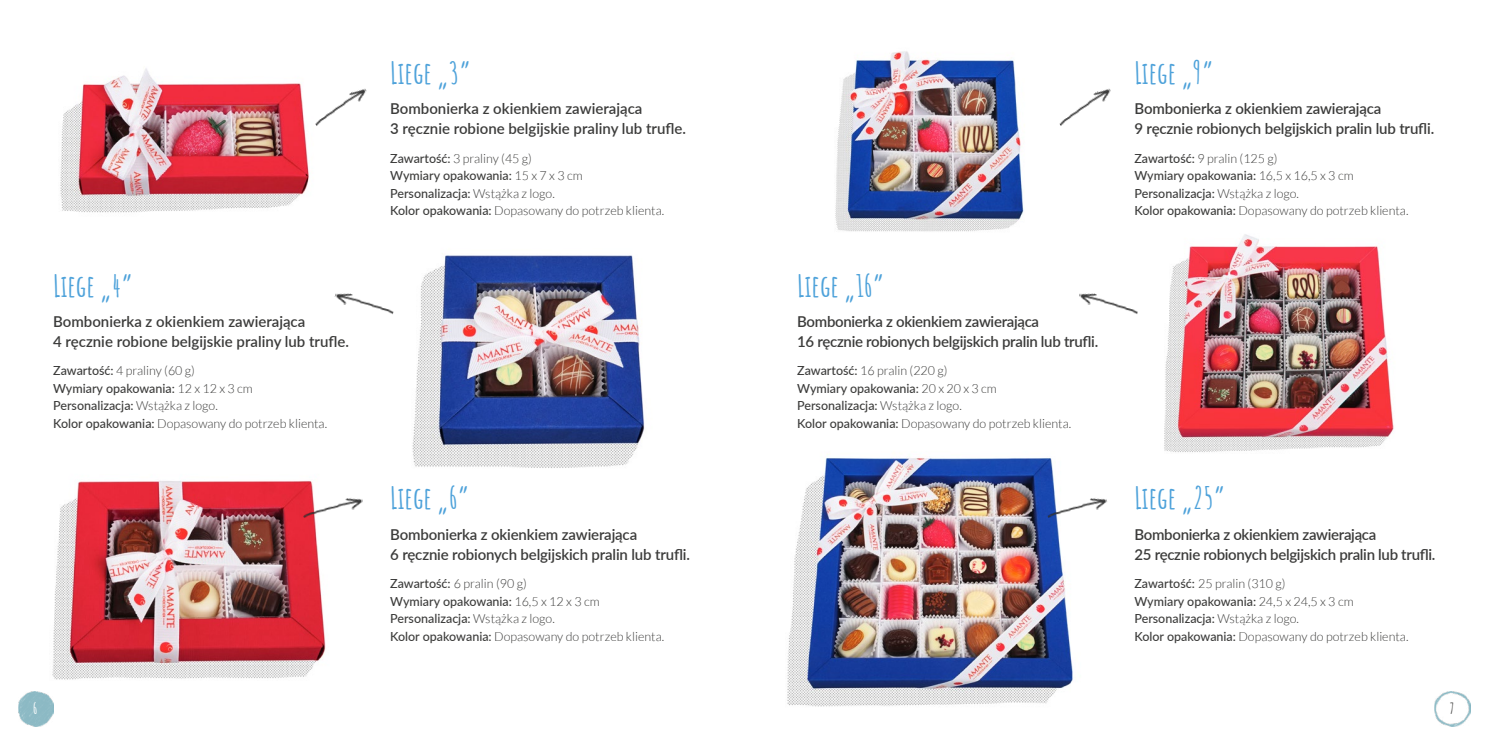
<style>
.page{position:relative;width:1489px;height:745px;background:#fff}
.page>*{position:absolute;margin:0;border:0;box-sizing:border-box;transform-origin:0 0}
.t1{font:700 30px "Amatic SC";color:#4ea2da}
.t2{font:600 15px/20px "Lato";letter-spacing:-.01em;color:#3c3c3b}
.t3{font:700 15px "Amatic SC";color:#fff}
.t4{font:700 15px "Amatic SC";color:#3c3c3b}
.t5{font:300 12.5px/17.5px "Lato";color:#3c3c3b}
.s1{font-weight:500}
</style>
<div class="page">
<img style="left:835px;top:51px;width:189px;height:181px">
<img style="left:787px;top:454px;width:286px;height:253px">
<img style="left:1164px;top:234px;width:230px;height:218px">
<img style="left:1059px;top:88px;width:52px;height:38px">
<img style="left:1079px;top:293px;width:59px;height:21px">
<img style="left:1045px;top:495px;width:62px;height:24px">
<img style="left:60px;top:68px;width:249px;height:145px">
<img style="left:52px;top:480px;width:274px;height:200px">
<img style="left:412px;top:255px;width:233px;height:213px">
<img style="left:315px;top:88px;width:52px;height:38px">
<img style="left:334px;top:293px;width:60px;height:22px">
<img style="left:302px;top:495px;width:61px;height:24px">
<img style="left:19px;top:691px;width:34px;height:34px">
<img style="left:1434px;top:691px;width:36px;height:35px">
<h1 class="t1" style="left:53px;top:262px;width:81px">Liege „4”</h1>
<p class="t2" style="left:53px;top:311px;width:297px">Bombonierka z okienkiem zawierająca<br>4 ręcznie robione belgijskie praliny lub trufle.</p>
<p class="t5" style="left:53px;top:362px;width:275px"><span class="s1">Zawartość:</span> 4 praliny (60 g)<br><span class="s1">Wymiary opakowania:</span> 12 x 12 x 3 cm <span class="s1">Personalizacja:</span> Wstążka z logo.<br><span class="s1">Kolor opakowania:</span> Dopasowany do potrzeb klienta.</p>
<h1 class="t1" style="left:390px;top:49px;width:82px">Liege „3”</h1>
<p class="t2" style="left:390px;top:98px;width:297px">Bombonierka z okienkiem zawierająca<br>3 ręcznie robione belgijskie praliny lub trufle.</p>
<p class="t5" style="left:390px;top:149px;width:275px"><span class="s1">Zawartość:</span> 3 praliny (45 g)<br><span class="s1">Wymiary opakowania:</span> 15 x 7 x 3 cm <span class="s1">Personalizacja:</span> Wstążka z logo.<br><span class="s1">Kolor opakowania:</span> Dopasowany do potrzeb klienta.</p>
<h1 class="t1" style="left:390px;top:475px;width:80px">Liege „6”</h1>
<p class="t2" style="left:390px;top:523px;width:301px">Bombonierka z okienkiem zawierająca<br>6 ręcznie robionych belgijskich pralin lub trufli.</p>
<p class="t5" style="left:390px;top:574px;width:275px"><span class="s1">Zawartość:</span> 6 pralin (90 g)<br><span class="s1">Wymiary opakowania:</span> 16,5 x 12 x 3 cm <span class="s1">Personalizacja:</span> Wstążka z logo.<br><span class="s1">Kolor opakowania:</span> Dopasowany do potrzeb klienta.</p>
<h1 class="t1" style="left:797px;top:262px;width:88px">Liege „16”</h1>
<p class="t2" style="left:797px;top:311px;width:302px">Bombonierka z okienkiem zawierająca<br>16 ręcznie robionych belgijskich pralin lub trufli.</p>
<p class="t5" style="left:797px;top:362px;width:275px"><span class="s1">Zawartość:</span> 16 pralin (220 g)<br><span class="s1">Wymiary opakowania:</span> 20 x 20 x 3 cm <span class="s1">Personalizacja:</span> Wstążka z logo.<br><span class="s1">Kolor opakowania:</span> Dopasowany do potrzeb klienta.</p>
<h1 class="t1" style="left:1134px;top:49px;width:80px">Liege „9”</h1>
<p class="t2" style="left:1134px;top:98px;width:301px">Bombonierka z okienkiem zawierająca<br>9 ręcznie robionych belgijskich pralin lub trufli.</p>
<p class="t5" style="left:1134px;top:149px;width:275px"><span class="s1">Zawartość:</span> 9 pralin (125 g)<br><span class="s1">Wymiary opakowania:</span> 16,5 x 16,5 x 3 cm <span class="s1">Personalizacja:</span> Wstążka z logo.<br><span class="s1">Kolor opakowania:</span> Dopasowany do potrzeb klienta.</p>
<h1 class="t1" style="left:1134px;top:475px;width:92px">Liege „25”</h1>
<p class="t2" style="left:1134px;top:523px;width:302px">Bombonierka z okienkiem zawierająca<br>25 ręcznie robionych belgijskich pralin lub trufli.</p>
<p class="t5" style="left:1134px;top:574px;width:275px"><span class="s1">Zawartość:</span> 25 pralin (310 g)<br><span class="s1">Wymiary opakowania:</span> 24,5 x 24,5 x 3 cm <span class="s1">Personalizacja:</span> Wstążka z logo.<br><span class="s1">Kolor opakowania:</span> Dopasowany do potrzeb klienta.</p>
<p class="t3" style="left:33px;top:696px;width:6px">6</p>
<p class="t4" style="left:1449px;top:696px;width:6px">7</p>
</div>
